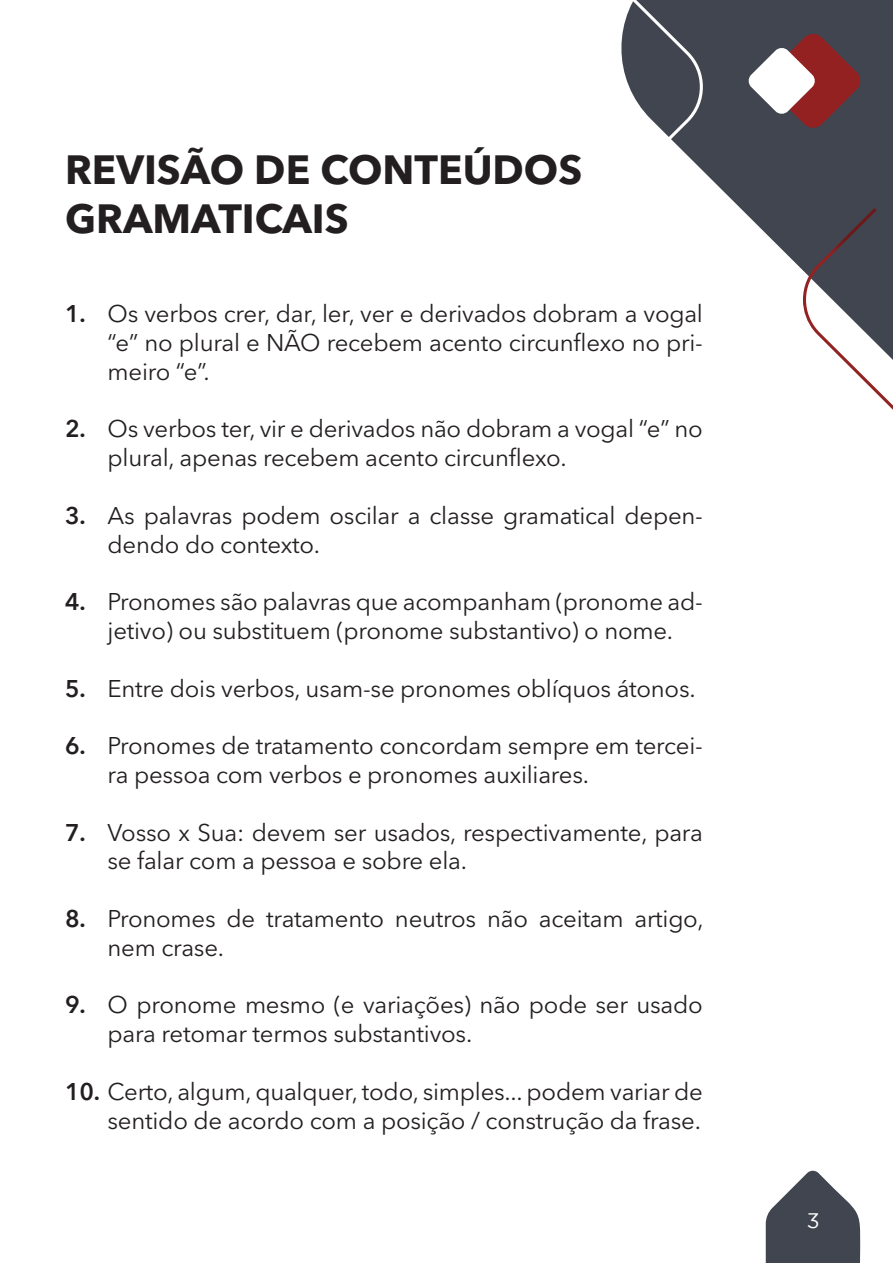
<style>
.page{position:relative;width:893px;height:1263px;background:#fff}
.page>*{position:absolute;margin:0;border:0;box-sizing:border-box;transform-origin:0 0}
.t1{font:700 40.5px/48.6px "Avenir Next LT Pro";color:#231f20}
.t2{font:24px/28.8px "Avenir Next LT Pro";letter-spacing:-.01em;color:#231f20}
.t3{font:21px "Gotham";color:#fff}
.s1{font-weight:600}
</style>
<div class="page">
<svg style="left:708px;top:0;width:185px;height:271px;background:#5a5e67"></svg>
<img style="left:803px;top:208px;width:90px;height:202px">
<svg style="left:748px;top:33px;width:113px;height:96px"></svg>
<svg style="left:621px;top:0;width:87px;height:176px"></svg>
<svg style="left:766px;top:1170px;width:95px;height:93px"></svg>
<p class="t1" style="left:65px;top:145px;width:519px">REVISÃO DE CONTEÚDOS<br>GRAMATICAIS</p>
<p class="t2" style="left:108px;top:299px;width:597px;text-align:justify;text-indent:-43px"><span class="s1">1.</span> Os verbos crer, dar, ler, ver e derivados dobram a vogal “e” no plural e NÃO recebem acento circunflexo no pri&shy;meiro “e”.</p>
<p class="t2" style="left:108px;top:414px;width:597px;text-indent:-43px"><span class="s1">2.</span> Os verbos ter, vir e derivados não dobram a vogal “e” no plural, apenas recebem acento circunflexo.</p>
<p class="t2" style="left:108px;top:501px;width:597px;text-indent:-43px"><span class="s1">3.</span> As palavras podem oscilar a classe gramatical depen&shy;dendo do contexto.</p>
<p class="t2" style="left:65px;top:587px;width:639px;text-align:center"><span class="s1">4.</span> Pronomes são palavras que acompanham (pronome ad&shy;jetivo) ou substituem (pronome substantivo) o nome.</p>
<p class="t2" style="left:65px;top:674px;width:632px"><span class="s1">5.</span> Entre dois verbos, usam-se pronomes oblíquos átonos.</p>
<p class="t2" style="left:108px;top:731px;width:597px;text-indent:-43px"><span class="s1">6.</span> Pronomes de tratamento concordam sempre em tercei&shy;ra pessoa com verbos e pronomes auxiliares.</p>
<p class="t2" style="left:108px;top:818px;width:597px;text-indent:-43px"><span class="s1">7.</span> Vosso x Sua: devem ser usados, respectivamente, para se falar com a pessoa e sobre ela.</p>
<p class="t2" style="left:108px;top:904px;width:598px;text-indent:-43px"><span class="s1">8.</span> Pronomes de tratamento neutros não aceitam artigo, nem crase.</p>
<p class="t2" style="left:108px;top:990px;width:597px;text-indent:-43px"><span class="s1">9.</span> O pronome mesmo (e variações) não pode ser usado para retomar termos substantivos.</p>
<p class="t2" style="left:65px;top:1077px;width:639px;text-align:right"><span class="s1">10.</span> Certo, algum, qualquer, todo, simples... podem variar de sentido de acordo com a posição / construção da frase.</p>
<p class="t3" style="left:807px;top:1208px;width:14px">3</p>
</div>
